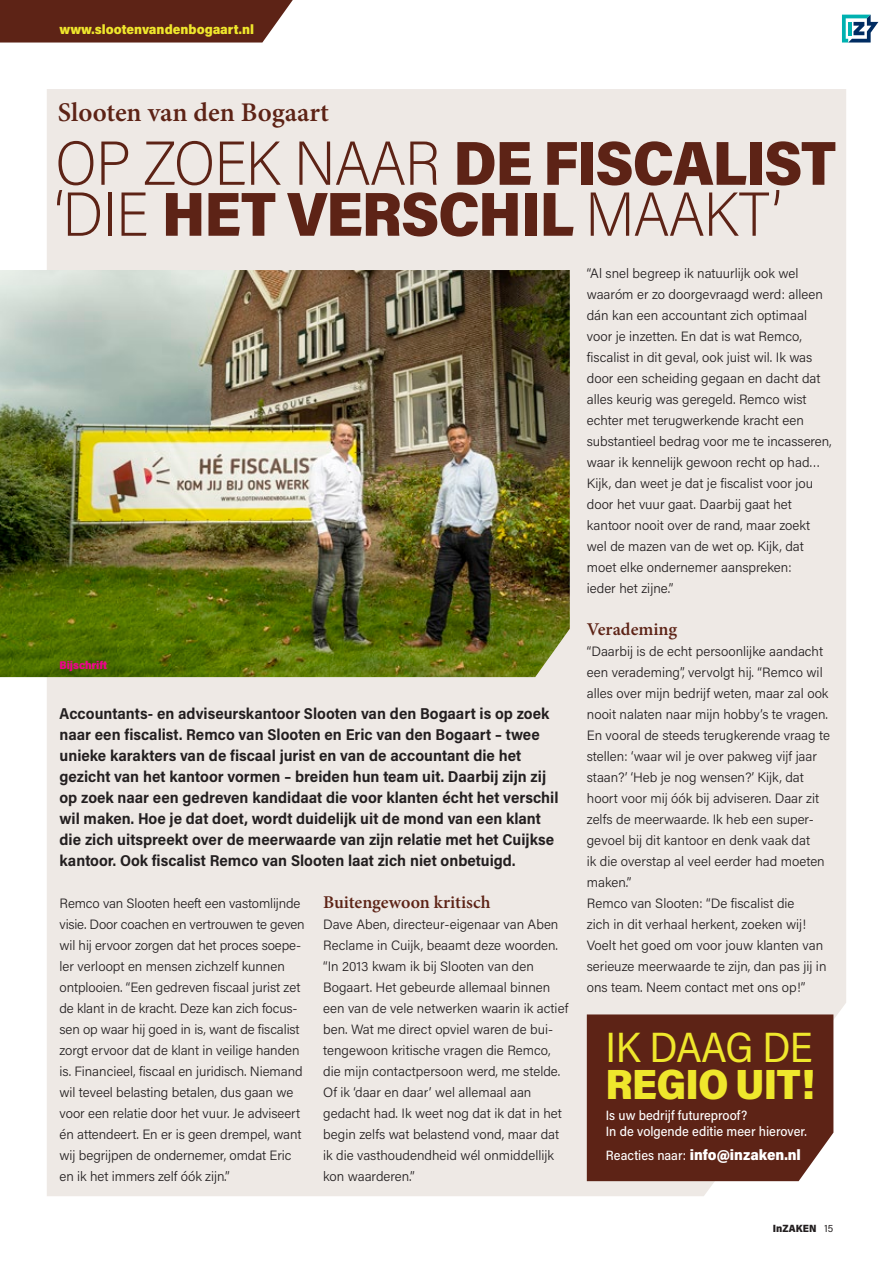
<style>
.page{position:relative;width:893px;height:1263px;background:#fff}
.page>*{position:absolute;margin:0;border:0;box-sizing:border-box;transform-origin:0 0}
.t1{font:900 62.25px/51px "Acumin Pro Semi Cond";letter-spacing:-.02em;color:#5d2316}
.t2{font:900 42.3px "Acumin Pro Semi Cond";letter-spacing:-.02em;color:#efe72c}
.t3{font:42.3px "Acumin Pro Semi Cond";letter-spacing:-.015em;color:#efe72c}
.t4{font:600 27px "Minion Pro";color:#5d2316}
.t5{font:600 18px "Minion Pro";letter-spacing:-.005em;color:#5d2316}
.t6{font:700 15.75px/21px "Acumin Pro Semi Cond";color:#231f20}
.t7{font:900 15px "Acumin Pro Semi Cond";color:#fff}
.t8{font:300 13.5px/21px "Acumin Pro";color:#231f20}
.t9{font:500 13.5px/16.5px "Acumin Pro Semi Cond";color:#fff}
.t10{font:900 13.5px "Acumin Pro Semi Cond";color:#efe72c}
.t11{font:900 11.25px "Acumin Pro Semi Cond";color:#ed028c}
.t12{font:900 10.5px "Acumin Pro Semi Cond";color:#231f20}
.s1{font-weight:200}
.s2{font-weight:500;font-size:13.5px}
.s3{font-weight:400}
</style>
<div class="page">
<div style="left:47px;top:89px;width:799px;height:1107px;background:#eee9e5"></div>
<img style="left:0;top:270px;width:570px;height:407px">
<svg style="left:0;top:0;width:293px;height:43px;background:#673024"></svg>
<div style="left:587px;top:1014px;width:246px;height:167px;background:#5d2316"></div>
<svg style="left:842px;top:15px;width:36px;height:28px"></svg>
<p class="t10" style="left:60px;top:20px;width:196px">www.slootenvandenbogaart.nl</p>
<h3 class="t4" style="left:58px;top:94px;width:273px">Slooten van den Bogaart</h3>
<h1 class="t1" style="left:55px;top:135px;width:783px"><span class="s1">OP ZOEK NAAR</span> DE FISCALIST <span class="s1">‘DIE</span> HET VERSCHIL <span class="s1">MAAKT’</span></h1>
<p class="t11" style="left:60px;top:657px;width:49px">Bijschrift</p>
<p class="t6" style="left:60px;top:702px;width:500px">Accountants- en adviseurskantoor Slooten van den Bogaart is op zoek naar een fiscalist. Remco van Slooten en Eric van den Bogaart – twee unieke karakters van de fiscaal jurist en van de accountant die het gezicht van het kantoor vormen – breiden hun team uit. Daarbij zijn zij op zoek naar een gedreven kandidaat die voor klanten écht het verschil wil maken. Hoe je dat doet, wordt duidelijk uit de mond van een klant die zich uitspreekt over de meerwaarde van zijn relatie met het Cuijkse kantoor. Ook fiscalist Remco van Slooten laat zich niet onbetuigd.</p>
<h3 class="t5" style="left:323px;top:890px;width:169px">Buitengewoon kritisch</h3>
<p class="t8" style="left:323px;top:913px;width:247px">Dave Aben, directeur-eigenaar van Aben Reclame in Cuijk, beaamt deze woorden. “In 2013 kwam ik bij Slooten van den Bogaart. Het gebeurde allemaal binnen een van de vele netwerken waarin ik actief ben. Wat me direct opviel waren de bui&shy;tengewoon kritische vragen die Remco, die mijn contactpersoon werd, me stelde.<br>Of ik ‘daar en daar’ wel allemaal aan gedacht had. Ik weet nog dat ik dat in het begin zelfs wat belastend vond, maar dat ik die vasthoudendheid wél onmiddellijk kon waarderen.”</p>
<p class="t8" style="left:60px;top:892px;width:247px">Remco van Slooten heeft een vastomlijnde visie. Door coachen en vertrouwen te geven wil hij ervoor zorgen dat het proces soepe&shy;ler verloopt en mensen zichzelf kunnen ontplooien. “Een gedreven fiscaal jurist zet de klant in de kracht. Deze kan zich focus&shy;sen op waar hij goed in is, want de fiscalist zorgt ervoor dat de klant in veilige handen is. Financieel, fiscaal en juridisch. Niemand wil teveel belasting betalen, dus gaan we voor een relatie door het vuur. Je adviseert én attendeert. En er is geen drempel, want wij begrijpen de ondernemer, omdat Eric en ik het immers zelf óók zijn.”</p>
<p class="t8" style="left:587px;top:262px;width:246px">“Al snel begreep ik natuurlijk ook wel waaróm er zo doorgevraagd werd: alleen dán kan een accountant zich optimaal voor je inzetten. En dat is wat Remco, fiscalist in dit geval, ook juist wil. Ik was door een scheiding gegaan en dacht dat alles keurig was geregeld. Remco wist echter met terugwerkende kracht een substantieel bedrag voor me te incasseren, waar ik kennelijk gewoon recht op had… Kijk, dan weet je dat je fiscalist voor jou door het vuur gaat. Daarbij gaat het kantoor nooit over de rand, maar zoekt wel de mazen van de wet op. Kijk, dat moet elke ondernemer aanspreken:<br>ieder het zijne.”</p>
<h3 class="t5" style="left:587px;top:617px;width:92px">Verademing</h3>
<p class="t8" style="left:587px;top:640px;width:245px">“Daarbij is de echt persoonlijke aandacht een verademing”, vervolgt hij. “Remco wil alles over mijn bedrijf weten, maar zal ook nooit nalaten naar mijn hobby’s te vragen.<br>En vooral de steeds terugkerende vraag te stellen: ‘waar wil je over pakweg vijf jaar staan?’ ‘Heb je nog wensen?’ Kijk, dat hoort voor mij óók bij adviseren. Daar zit zelfs de meerwaarde. Ik heb een super&shy;gevoel bij dit kantoor en denk vaak dat<br>ik die overstap al veel eerder had moeten maken.”<br>Remco van Slooten: “De fiscalist die<br>zich in dit verhaal herkent, zoeken wij!<br>Voelt het goed om voor jouw klanten van serieuze meerwaarde te zijn, dan pas jij in ons team. Neem contact met ons op!”</p>
<h2 class="t3" style="left:605px;top:1018px;width:209px">IK DAAG DE</h2>
<h2 class="t2" style="left:605px;top:1054px;width:211px">REGIO UIT!</h2>
<p class="t9" style="left:606px;top:1106px;width:202px">Is uw bedrijf futureproof?<br>In de volgende editie meer hierover.</p>
<p class="t7" style="left:606px;top:1144px;width:196px"><span class="s2">Reacties naar:</span> info@inzaken.nl</p>
<p class="t12" style="left:773px;top:1221px;width:62px">InZAKEN <span class="s3">15</span></p>
</div>
